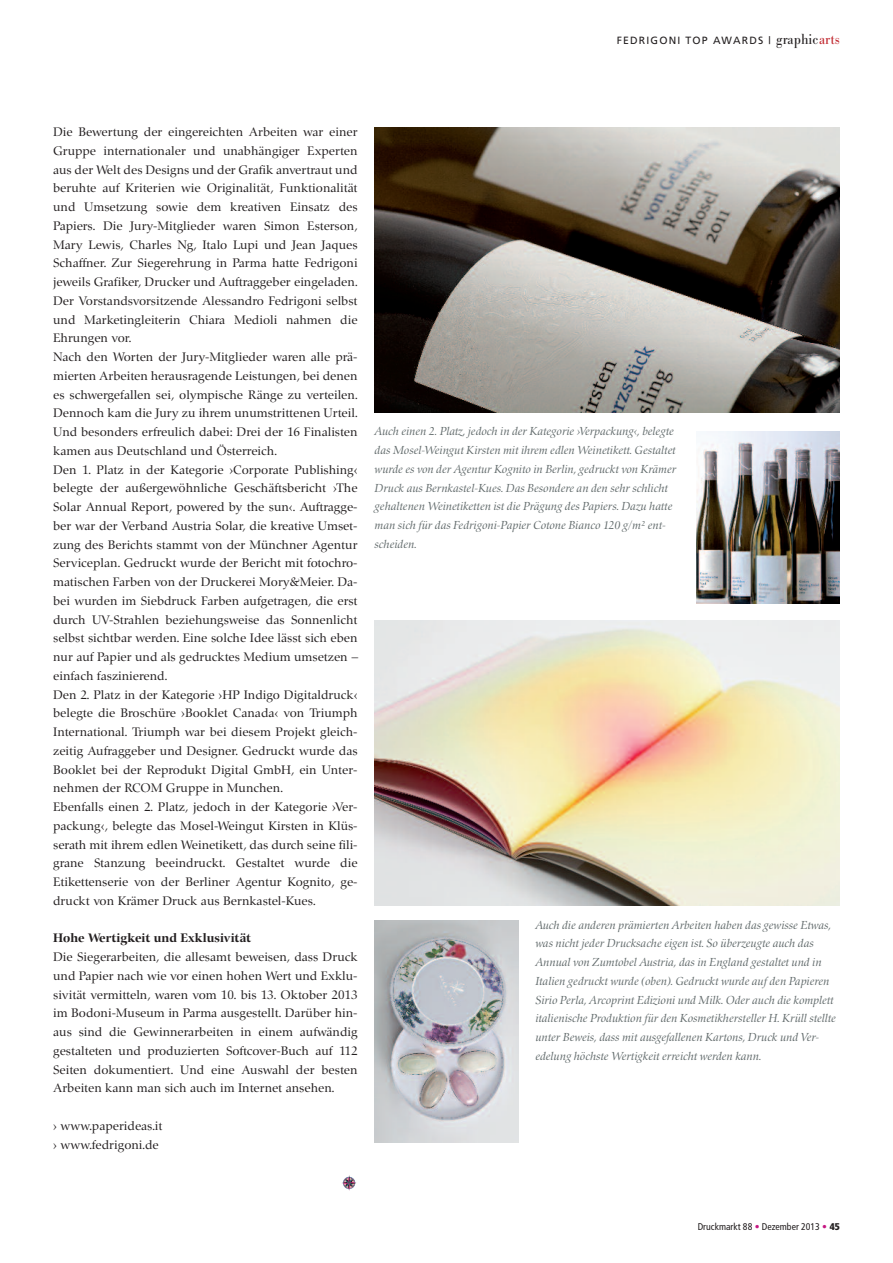
<style>
.page{position:relative;width:893px;height:1263px;background:#fff}
.page>*{position:absolute;margin:0;border:0;box-sizing:border-box;transform-origin:0 0}
.t1{font:12.75px/18.8px "Zapf Renais SB";color:#231f20}
.t2{font:700 12.75px "Zapf Renais SB";color:#231f20}
.t3{font:italic 12px/18.8px "Zapf Renais SB";color:#60696a}
.t4{font:10.5px "Frutiger";letter-spacing:.11em;color:#231f20}
.t5{font:condensed 9.75px "Frutiger";color:#231f20}
.s1{font-family:"Bodoni Nr 1 SB";font-size:15px}
.s2{font-family:"Bodoni Nr 1 SB";font-size:15px;color:#c0262d}
.s3{color:#c61882}
.s4{font-weight:900}
</style>
<div class="page">
<img style="left:375px;top:128px;width:465px;height:284px">
<img style="left:696px;top:431px;width:144px;height:173px">
<img style="left:375px;top:621px;width:465px;height:285px">
<img style="left:375px;top:921px;width:143px;height:221px">
<svg style="left:342px;top:1175px;width:13px;height:16px"></svg>
<svg style="left:349px;top:1177px;width:7px;height:9px"></svg>
<p class="t4" style="left:617px;top:36px;width:225px">FEDRIGONI TOP AWARDS | <span class="s1">graphic</span><span class="s2">arts</span></p>
<p class="t1" style="left:53px;top:122px;width:307px">Die Bewertung der eingereichten Arbeiten war einer Gruppe internationaler und unabhängiger Experten aus der Welt des Designs und der Grafik anvertraut und beruhte auf Kriterien wie Originalität, Funktionalität und Umsetzung sowie dem kreativen Einsatz des Papiers. Die Jury-Mitglieder waren Simon Esterson, Mary Lewis, Charles Ng, Italo Lupi und Jean Jaques Schaffner. Zur Siegerehrung in Parma hatte Fedrigoni jeweils Grafiker, Drucker und Auftraggeber eingeladen.<br>Der Vorstandsvorsitzende Alessandro Fedrigoni selbst und Marketingleiterin Chiara Medioli nahmen die Ehrungen vor.<br>Nach den Worten der Jury-Mitglieder waren alle prä&shy;mierten Arbeiten herausragende Leistungen, bei denen es schwergefallen sei, olympische Ränge zu verteilen.<br>Dennoch kam die Jury zu ihrem unumstrittenen Urteil.<br>Und besonders erfreulich dabei: Drei der 16 Finalisten kamen aus Deutschland und Österreich.<br>Den 1. Platz in der Kategorie ›Corporate Publishing‹ belegte der außergewöhnliche Geschäftsbericht ›The Solar Annual Report, powered by the sun‹. Auftragge&shy;ber war der Verband Austria Solar, die kreative Umset&shy;zung des Berichts stammt von der Münchner Agentur Serviceplan. Gedruckt wurde der Bericht mit fotochro&shy;matischen Farben von der Druckerei Mory&amp;Meier. Da&shy;bei wurden im Siebdruck Farben aufgetragen, die erst durch UV-Strahlen beziehungsweise das Sonnenlicht selbst sichtbar werden. Eine solche Idee lässt sich eben nur auf Papier und als gedrucktes Medium umsetzen – einfach faszinierend.<br>Den 2. Platz in der Kategorie ›HP Indigo Digitaldruck‹ belegte die Broschüre ›Booklet Canada‹ von Triumph International. Triumph war bei diesem Projekt gleich&shy;zeitig Aufraggeber und Designer. Gedruckt wurde das Booklet bei der Reprodukt Digital GmbH, ein Unter&shy;nehmen der RCOM Gruppe in Munchen.<br>Ebenfalls einen 2. Platz, jedoch in der Kategorie ›Ver&shy;packung‹, belegte das Mosel-Weingut Kirsten in Klüs&shy;serath mit ihrem edlen Weinetikett, das durch seine fili&shy;grane Stanzung beeindruckt. Gestaltet wurde die Etikettenserie von der Berliner Agentur Kognito, ge&shy;druckt von Krämer Druck aus Bernkastel-Kues.</p>
<p class="t2" style="left:53px;top:930px;width:200px">Hohe Wertigkeit und Exklusivität</p>
<p class="t1" style="left:53px;top:947px;width:306px;text-align:justify">Die Siegerarbeiten, die allesamt beweisen, dass Druck und Papier nach wie vor einen hohen Wert und Exklu&shy;sivität vermitteln, waren vom 10. bis 13. Oktober 2013 im Bodoni-Museum in Parma ausgestellt. Darüber hin&shy;aus sind die Gewinnerarbeiten in einem aufwändig gestalteten und produzierten Softcover-Buch auf 112<br>Seiten dokumentiert. Und eine Auswahl der besten Arbeiten kann man sich auch im Internet ansehen.</p>
<p class="t1" style="left:53px;top:1116px;width:111px">› www.paperideas.it › www.fedrigoni.de</p>
<p class="t3" style="left:375px;top:422px;width:303px">Auch einen 2. Platz, jedoch in der Kategorie ›Verpackung‹, belegte das Mosel-Weingut Kirsten mit ihrem edlen Weinetikett. Gestaltet wurde es von der Agentur Kognito in Berlin, gedruckt von Krämer Druck aus Bernkastel-Kues. Das Besondere an den sehr schlicht gehaltenen Weinetiketten ist die Prägung des Papiers. Dazu hatte man sich für das Fedrigoni-Papier Cotone Bianco 120 g/m² ent&shy;scheiden.</p>
<p class="t3" style="left:535px;top:915px;width:302px">Auch die anderen prämierten Arbeiten haben das gewisse Etwas, was nicht jeder Drucksache eigen ist. So überzeugte auch das Annual von Zumtobel Austria, das in England gestaltet und in Italien gedruckt wurde (oben). Gedruckt wurde auf den Papieren Sirio Perla, Arcoprint Edizioni und Milk. Oder auch die komplett italienische Produktion für den Kosmetikhersteller H. Krüll stellte unter Beweis, dass mit ausgefallenen Kartons, Druck und Ver&shy;edelung höchste Wertigkeit erreicht werden kann.</p>
<p class="t5" style="left:698px;top:1222px;width:144px">Druckmarkt 88 <span class="s3">•</span> Dezember 2013 <span class="s3">•</span> <span class="s4">45</span></p>
</div>
